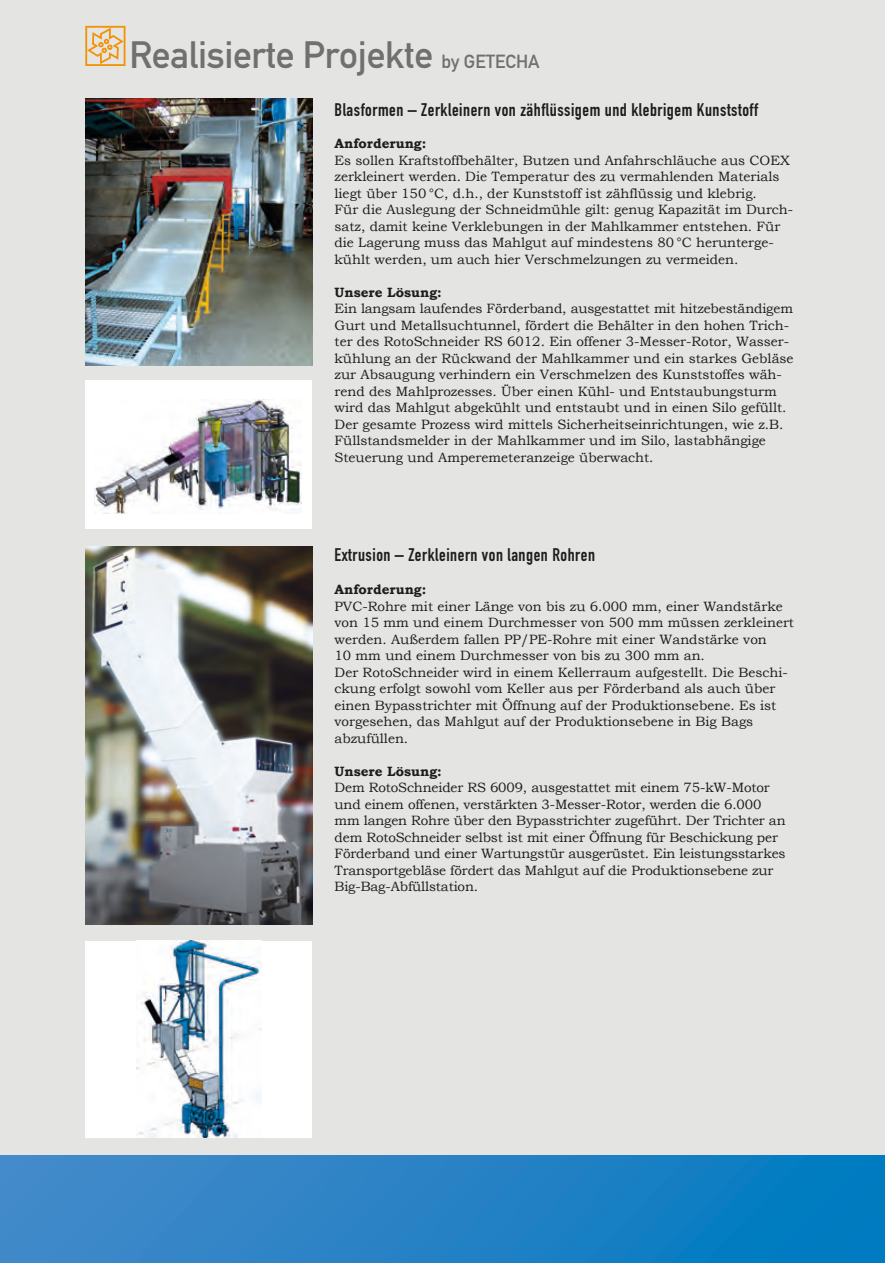
<style>
.page{position:relative;width:885px;height:1263px;background:#fff}
.page>*{position:absolute;margin:0;border:0;box-sizing:border-box;transform-origin:0 0}
.t1{font:37.5px "DIN Mittelschrift Alternate";letter-spacing:-.01em;color:#70706f}
.t2{font:18px "DIN Engschrift Alternate";letter-spacing:.03em;color:#1d1d1b}
.t3{font:13.5px/16.5px "Bookman Old Style";color:#1d1d1b}
.t4{font:700 13.5px "Bookman Old Style";color:#1d1d1b}
.s1{font-size:18.75px}
</style>
<div class="page">
<div style="left:0;top:1155px;width:884px;height:108px;background:linear-gradient(to right,#478ac9,#007ac0)"></div>
<div style="left:0;top:0;width:884px;height:1155px;background:#e4e4e3"></div>
<svg style="left:85px;top:26px;width:40px;height:40px"></svg>
<div style="left:85px;top:380px;width:227px;height:149px;background:#fff"></div>
<img style="left:94px;top:400px;width:207px;height:113px">
<img style="left:85px;top:98px;width:227px;height:267px">
<div style="left:85px;top:941px;width:227px;height:196px;background:#fff"></div>
<img style="left:136px;top:941px;width:126px;height:196px">
<img style="left:85px;top:546px;width:227px;height:378px">
<h1 class="t1" style="left:129px;top:33px;width:411px">Realisierte Projekte <span class="s1">by GETECHA</span></h1>
<h2 class="t2" style="left:334px;top:99px;width:425px">Blasformen – Zerkleinern von zähflüssigem und klebrigem Kunststoff</h2>
<p class="t4" style="left:334px;top:136px;width:93px">Anforderung:</p>
<p class="t3" style="left:334px;top:152px;width:460px">Es sollen Kraftstoffbehälter, Butzen und Anfahrschläuche aus COEX zerkleinert werden. Die Temperatur des zu vermahlenden Materials liegt über 150 °C, d.h., der Kunststoff ist zähflüssig und klebrig.<br>Für die Auslegung der Schneidmühle gilt: genug Kapazität im Durch&shy;satz, damit keine Verklebungen in der Mahlkammer entstehen. Für die Lagerung muss das Mahlgut auf mindestens 80 °C herunterge&shy;kühlt werden, um auch hier Verschmelzungen zu vermeiden.</p>
<p class="t4" style="left:334px;top:284px;width:109px">Unsere Lösung:</p>
<p class="t3" style="left:334px;top:301px;width:460px">Ein langsam laufendes Förderband, ausgestattet mit hitzebeständigem Gurt und Metallsuchtunnel, fördert die Behälter in den hohen Trich&shy;ter des RotoSchneider RS 6012. Ein offener 3-Messer-Rotor, Wasser&shy;kühlung an der Rückwand der Mahlkammer und ein starkes Gebläse zur Absaugung verhindern ein Verschmelzen des Kunststoffes wäh&shy;rend des Mahlprozesses. Über einen Kühl- und Entstaubungsturm wird das Mahlgut abgekühlt und entstaubt und in einen Silo gefüllt.<br>Der gesamte Prozess wird mittels Sicherheitseinrichtungen, wie z.B.<br>Füllstandsmelder in der Mahlkammer und im Silo, lastabhängige Steuerung und Amperemeteranzeige überwacht.</p>
<h2 class="t2" style="left:334px;top:544px;width:262px">Extrusion – Zerkleinern von langen Rohren</h2>
<p class="t4" style="left:334px;top:581px;width:93px">Anforderung:</p>
<p class="t3" style="left:334px;top:598px;width:461px">PVC-Rohre mit einer Länge von bis zu 6.000 mm, einer Wandstärke von 15 mm und einem Durchmesser von 500 mm müssen zerkleinert werden. Außerdem fallen PP/PE-Rohre mit einer Wandstärke von<br>10 mm und einem Durchmesser von bis zu 300 mm an.<br>Der RotoSchneider wird in einem Kellerraum aufgestellt. Die Beschi&shy;ckung erfolgt sowohl vom Keller aus per Förderband als auch über einen Bypasstrichter mit Öffnung auf der Produktionsebene. Es ist vorgesehen, das Mahlgut auf der Produktionsebene in Big Bags abzufüllen.</p>
<p class="t4" style="left:334px;top:763px;width:109px">Unsere Lösung:</p>
<p class="t3" style="left:334px;top:779px;width:452px">Dem RotoSchneider RS 6009, ausgestattet mit einem 75-kW-Motor und einem offenen, verstärkten 3-Messer-Rotor, werden die 6.000 mm langen Rohre über den Bypasstrichter zugeführt. Der Trichter an dem RotoSchneider selbst ist mit einer Öffnung für Beschickung per Förderband und einer Wartungstür ausgerüstet. Ein leistungsstarkes Transportgebläse fördert das Mahlgut auf die Produktionsebene zur Big-Bag-Abfüllstation.</p>
</div>
